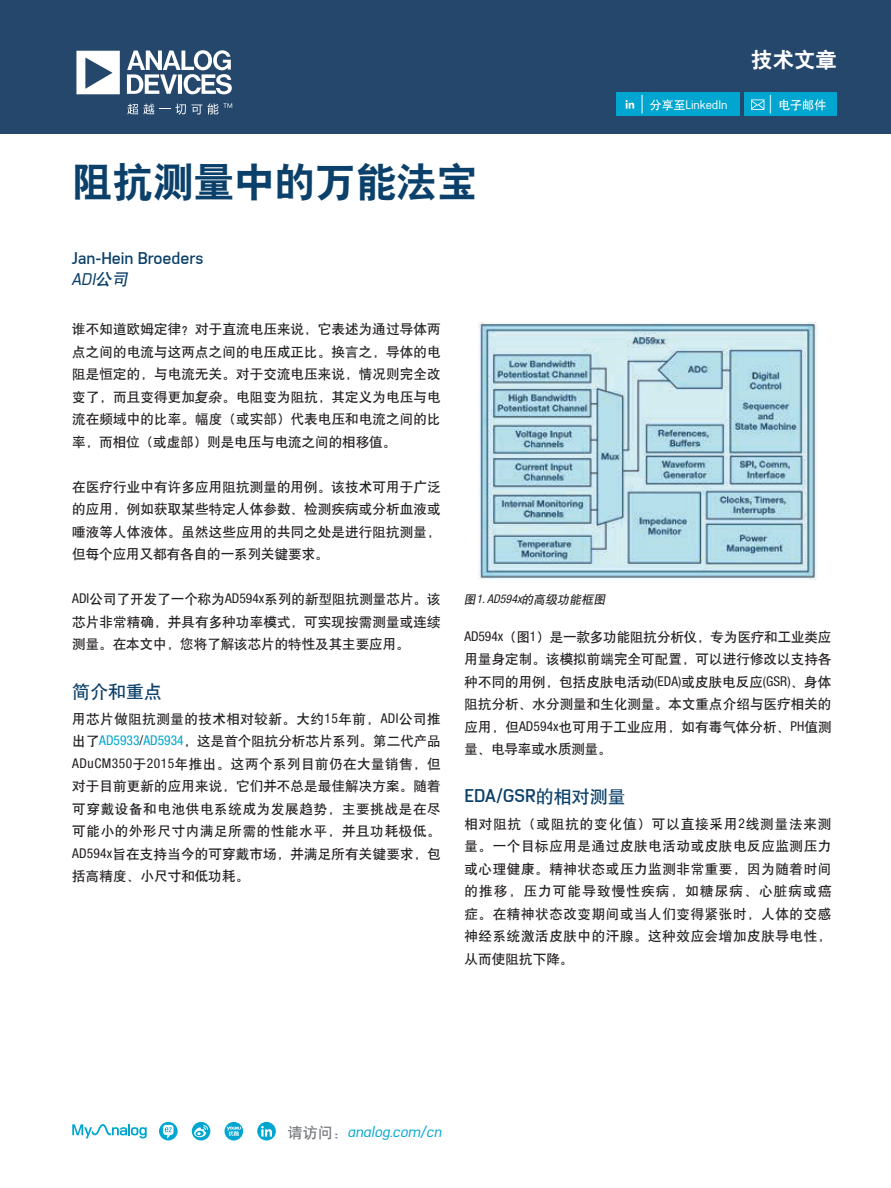
<style>
.page{position:relative;width:891px;height:1188px;background:#fff}
.page>*{position:absolute;margin:0;border:0;box-sizing:border-box;transform-origin:0 0}
.t1{font:40.5px "H Yb 2 gj";color:#0b406a}
.t2{font:21.3px "H Yb 2 gj";color:#fff}
.t3{font:500 18px "Azbuka Std";color:#0b406a}
.t4{font:18px "H Yb 1 gj";color:#0b406a}
.t5{font:18px "Azbuka Std";color:#fff;scale:.67 1}
.t6{font:500 16.5px/20.9px "Azbuka Std";color:#0b406a}
.t7{font:italic 15px "Azbuka Std";color:#00a6cf}
.t8{font:13.5px/22.5px "H Yb 1 gj";letter-spacing:.01em;color:#231f20;text-align:justify}
.t9{font:italic 12px "H Yb 1 gj";color:#231f20}
.t10{font:12px "Azbuka Std";color:#fff}
.s1{font-weight:400;font-style:italic}
.s2{font-family:"H Yb 1 gj";font-weight:400;font-style:italic}
.s3{font-style:italic}
.s4{font-family:"Helvetica Neue LT Std";font-stretch:condensed}
.s5{font-family:"Helvetica Neue LT Std";font-stretch:condensed;color:#00a6cf}
.s6{font-family:"H Yb 1 gj";font-weight:400}
.s7{font-family:"H Yb 1 gj";font-style:normal;color:#76787b}
</style>
<div class="page">
<svg style="left:257px;top:1122px;width:19px;height:19px"></svg>
<svg style="left:192px;top:1122px;width:18px;height:19px"></svg>
<svg style="left:225px;top:1122px;width:18px;height:19px"></svg>
<svg style="left:159px;top:1122px;width:19px;height:18px"></svg>
<div style="left:0;top:0;width:891px;height:133px;background:#25476c"></div>
<svg style="left:76px;top:50px;width:156px;height:45px"></svg>
<svg style="left:127px;top:103px;width:105px;height:11px"></svg>
<div style="left:616px;top:92px;width:124px;height:24px;background:#00a6cf"></div>
<svg style="left:650px;top:99px;width:35px;height:11px"></svg>
<svg style="left:626px;top:100px;width:8px;height:9px"></svg>
<div style="left:744px;top:92px;width:93px;height:24px;background:#00a6cf"></div>
<svg style="left:780px;top:99px;width:46px;height:12px"></svg>
<svg style="left:751px;top:99px;width:13px;height:11px"></svg>
<img style="left:479px;top:323px;width:338px;height:257px">
<svg style="left:72px;top:1124px;width:75px;height:14px"></svg>
<h2 class="t2" style="left:751px;top:49px;width:87px">技术文章</h2>
<h1 class="t1" style="left:72px;top:161px;width:406px">阻抗测量中的万能法宝</h1>
<h3 class="t5" style="left:641px;top:93px;width:6px">|</h3>
<p class="t10" style="left:686px;top:97px;width:43px">LinkedIn</p>
<h3 class="t5" style="left:769px;top:93px;width:6px">|</h3>
<p class="t6" style="left:72px;top:248px;width:132px">Jan-Hein Broeders<br><span class="s1">ADI</span><span class="s2">公司</span></p>
<p class="t8" style="left:72px;top:318px;width:370px">谁不知道欧姆定律？对于直流电压来说，它表述为通过导体两点之间的电流与这两点之间的电压成正比。换言之，导体的电阻是恒定的，与电流无关。对于交流电压来说，情况则完全改变了，而且变得更加<span class="s3">复杂</span>。电阻变为阻抗，其定义为电压与电流在频域中的比率。幅度（或实部）代表电压和电流之间的比率，而相位（或虚部）则是电压与电流之间的相移值。</p>
<p class="t8" style="left:72px;top:475px;width:370px">在医疗行业中有许多应用阻抗测量的用例。该技术可用于广泛的应用，例如获取某些特定人体参数、检测疾病或分析血液或唾液等人体液体。虽然这些应用的共同之处是进行阻抗测量，但每个应用又都有各自的一系列关键要求。</p>
<p class="t8" style="left:72px;top:588px;width:370px"><span class="s4">ADI</span>公司了开发了一个称为<span class="s4">AD594x</span>系列的新型阻抗测量芯片。该芯片非常精确，并具有多种功率模式，可实现按需测量或连续测量。在本文中，您将了解该芯片的特性及其主要应用。</p>
<h3 class="t4" style="left:72px;top:682px;width:91px">简介和重点</h3>
<p class="t8" style="left:72px;top:707px;width:370px">用芯片做阻抗测量的技术相对较新。大约<span class="s4">15</span>年前，<span class="s4">ADI</span>公司推出了<span class="s5">AD5933</span><span class="s4">/</span><span class="s5">AD5934</span>，这是首个阻抗分析芯片系列。第二代产品<span class="s4">ADuCM350</span>于<span class="s4">2015</span>年推出。这两个系列目前仍在大量销售，但对于目前更新的应用来说，它们并不总是最佳解决方案。随着可穿戴设备和电池供电系统成为发展趋势，主要挑战是在尽可能小的外形尺寸内满足所需的性能水平，并且功耗极低。<span class="s4">AD594x</span>旨在支持当今的可穿戴市场，并满足所有关键要求，包括高精度、小尺寸和低功耗。</p>
<p class="t9" style="left:464px;top:593px;width:145px">图<span class="s4">1. AD594x</span>的高级功能框图</p>
<p class="t8" style="left:465px;top:625px;width:369px"><span class="s4">AD594x</span>（图<span class="s4">1</span>）是一款多功能阻抗分析仪，专为医疗和工业类应用量身定制。该模拟前端完全可配置，可以进行修改以支持各种不同的用例，包括皮肤电活动<span class="s4">(EDA)</span>或皮肤电反应<span class="s4">(GSR)</span>、身体阻抗分析、水分测量和生化测量。本文重点介绍与医疗相关的应用，但<span class="s4">AD594x</span>也可用于工业应用，如有毒气体分析、<span class="s4">PH</span>值测量、电导率或水质测量。</p>
<h3 class="t3" style="left:465px;top:785px;width:163px">EDA/GSR<span class="s6">的相对测量</span></h3>
<p class="t8" style="left:465px;top:812px;width:368px">相对阻抗（或阻抗的变化值）可以直接采用<span class="s4">2</span>线测量法来测量。一个目标应用是通过皮肤电活动或皮肤电反应监测压力或心理健康。精神状态或压力监测非常重要，因为随着时间的推移，压力可能导致慢性疾病，如糖尿病、心脏病或癌症。在精神状态改变期间或当人们变得紧张时，人体的交感神经系统激活皮肤中的汗腺。这种效应会增加皮肤导电性，从而使阻抗下降。</p>
<p class="t7" style="left:288px;top:1123px;width:156px"><span class="s7">请访问：</span>analog.com/cn</p>
</div>
